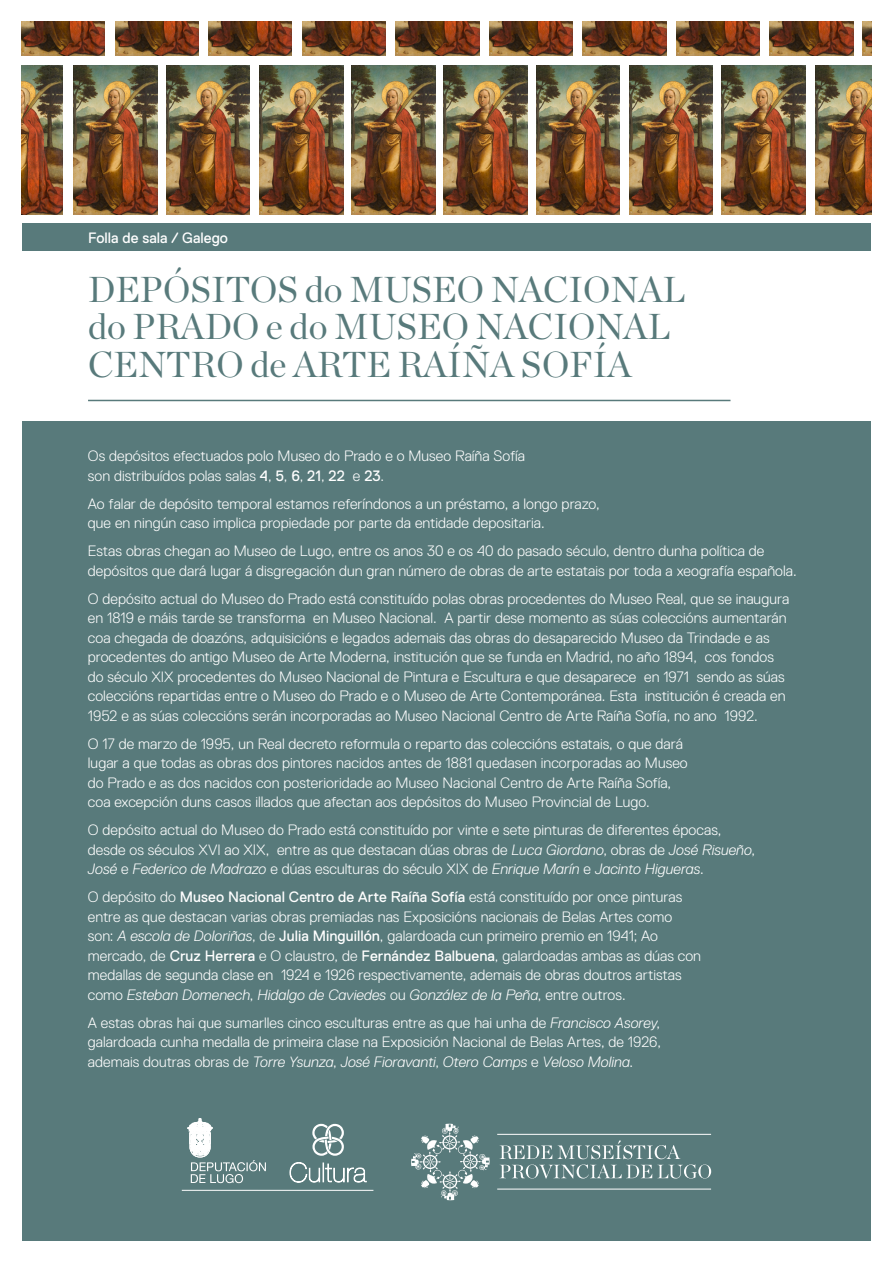
<style>
.page{position:relative;width:893px;height:1263px;background:#fff}
.page>*{position:absolute;margin:0;border:0;box-sizing:border-box;transform-origin:0 0}
.t1{font:36px/37.5px "Chronicle Display";color:#587a7b}
.t2{font:300 15px/19.5px "Replica";letter-spacing:.005em;color:#fff}
.t3{font:15px "Replica";color:#fff}
.s1{font-weight:400}
.s2{font-style:italic}
</style>
<div class="page">
<div style="left:22px;top:223px;width:849px;height:28px;background:#587a7b"></div>
<div style="left:22px;top:421px;width:849px;height:820px;background:#587a7b"></div>
<hr style="left:88px;top:400px;width:642px;height:1px;background:#587a7b">
<img style="left:21px;top:66px;width:42px;height:149px">
<img style="left:74px;top:66px;width:83px;height:149px">
<img style="left:21px;top:21px;width:84px;height:34px">
<img style="left:396px;top:21px;width:83px;height:34px">
<img style="left:209px;top:21px;width:83px;height:34px">
<img style="left:583px;top:21px;width:83px;height:34px">
<img style="left:115px;top:21px;width:83px;height:34px">
<img style="left:489px;top:21px;width:84px;height:34px">
<img style="left:302px;top:21px;width:84px;height:34px">
<img style="left:676px;top:21px;width:84px;height:34px">
<img style="left:770px;top:21px;width:83px;height:34px">
<img style="left:862px;top:21px;width:10px;height:34px">
<img style="left:444px;top:66px;width:83px;height:149px">
<img style="left:260px;top:66px;width:83px;height:149px">
<img style="left:630px;top:66px;width:83px;height:149px">
<img style="left:166px;top:66px;width:83px;height:149px">
<img style="left:536px;top:66px;width:83px;height:149px">
<img style="left:352px;top:66px;width:83px;height:149px">
<img style="left:722px;top:66px;width:83px;height:149px">
<img style="left:816px;top:66px;width:56px;height:149px">
<hr style="left:182px;top:1190px;width:191px;height:1px;background:#fff">
<svg style="left:312px;top:1124px;width:32px;height:32px"></svg>
<svg style="left:290px;top:1162px;width:77px;height:20px"></svg>
<svg style="left:187px;top:1118px;width:79px;height:65px"></svg>
<hr style="left:497px;top:1134px;width:214px;height:1px;background:#fff">
<hr style="left:497px;top:1189px;width:214px;height:1px;background:#fff">
<svg style="left:500px;top:1140px;width:211px;height:38px"></svg>
<svg style="left:411px;top:1124px;width:79px;height:76px"></svg>
<p class="t3" style="left:88px;top:230px;width:141px">Folla de sala / Galego</p>
<p class="t1" style="left:88px;top:268px;width:598px">DEPÓSITOS do MUSEO NACIONAL do PRADO e do MUSEO NACIONAL<br>CENTRO de ARTE RAÍÑA SOFÍA</p>
<p class="t2" style="left:88px;top:446px;width:439px">Os depósitos efectuados polo Museo do Prado e o Museo Raíña Sofía son distribuídos polas salas <span class="s1">4</span>, <span class="s1">5</span>, <span class="s1">6</span>, <span class="s1">21</span>, <span class="s1">22</span> e <span class="s1">23</span>.</p>
<p class="t2" style="left:88px;top:494px;width:513px">Ao falar de depósito temporal estamos referíndonos a un préstamo, a longo prazo, que en ningún caso implica propiedade por parte da entidade depositaria.</p>
<p class="t2" style="left:88px;top:541px;width:710px">Estas obras chegan ao Museo de Lugo, entre os anos 30 e os 40 do pasado século, dentro dunha política de depósitos que dará lugar á disgregación dun gran número de obras de arte estatais por toda a xeografía española.</p>
<p class="t2" style="left:88px;top:589px;width:703px">O depósito actual do Museo do Prado está constituído polas obras procedentes do Museo Real, que se inaugura en 1819 e máis tarde se transforma en Museo Nacional. A partir dese momento as súas coleccións aumentarán coa chegada de doazóns, adquisicións e legados ademais das obras do desaparecido Museo da Trindade e as procedentes do antigo Museo de Arte Moderna, institución que se funda en Madrid, no año 1894, cos fondos do século XIX procedentes do Museo Nacional de Pintura e Escultura e que desaparece en 1971 sendo as súas coleccións repartidas entre o Museo do Prado e o Museo de Arte Contemporánea. Esta institución é creada en 1952 e as súas coleccións serán incorporadas ao Museo Nacional Centro de Arte Raíña Sofía, no ano 1992.</p>
<p class="t2" style="left:88px;top:734px;width:601px">O 17 de marzo de 1995, un Real decreto reformula o reparto das coleccións estatais, o que dará lugar a que todas as obras dos pintores nacidos antes de 1881 quedasen incorporadas ao Museo do Prado e as dos nacidos con posterioridade ao Museo Nacional Centro de Arte Raíña Sofía, coa excepción duns casos illados que afectan aos depósitos do Museo Provincial de Lugo.</p>
<p class="t2" style="left:88px;top:820px;width:669px">O depósito actual do Museo do Prado está constituído por vinte e sete pinturas de diferentes épocas, desde os séculos XVI ao XIX, entre as que destacan dúas obras de <span class="s2">Luca Giordano</span>, obras de <span class="s2">José Risueño</span>,<br><span class="s2">José</span> e <span class="s2">Federico de Madrazo</span> e dúas esculturas do século XIX de <span class="s2">Enrique Marín</span> e <span class="s2">Jacinto Higueras</span>.</p>
<p class="t2" style="left:88px;top:887px;width:615px">O depósito do <span class="s1">Museo Nacional Centro de Arte Raíña Sofía</span> está constituído por once pinturas entre as que destacan varias obras premiadas nas Exposicións nacionais de Belas Artes como son: <span class="s2">A escola de Doloriñas</span>, de <span class="s1">Julia Minguillón</span>, galardoada cun primeiro premio en 1941; Ao mercado, de <span class="s1">Cruz Herrera</span> e O claustro, de <span class="s1">Fernández Balbuena</span>, galardoadas ambas as dúas con medallas de segunda clase en 1924 e 1926 respectivamente, ademais de obras doutros artistas como <span class="s2">Esteban Domenech</span>, <span class="s2">Hidalgo de Caviedes</span> ou <span class="s2">González de la Peña</span>, entre outros.</p>
<p class="t2" style="left:88px;top:1013px;width:575px;text-align:justify">A estas obras hai que sumarlles cinco esculturas entre as que hai unha de <span class="s2">Francisco Asorey</span>, galardoada cunha medalla de primeira clase na Exposición Nacional de Belas Artes, de 1926, ademais doutras obras de <span class="s2">Torre Ysunza</span>, <span class="s2">José Fioravanti</span>, <span class="s2">Otero Camps</span> e <span class="s2">Veloso Molina</span>.</p>
</div>
